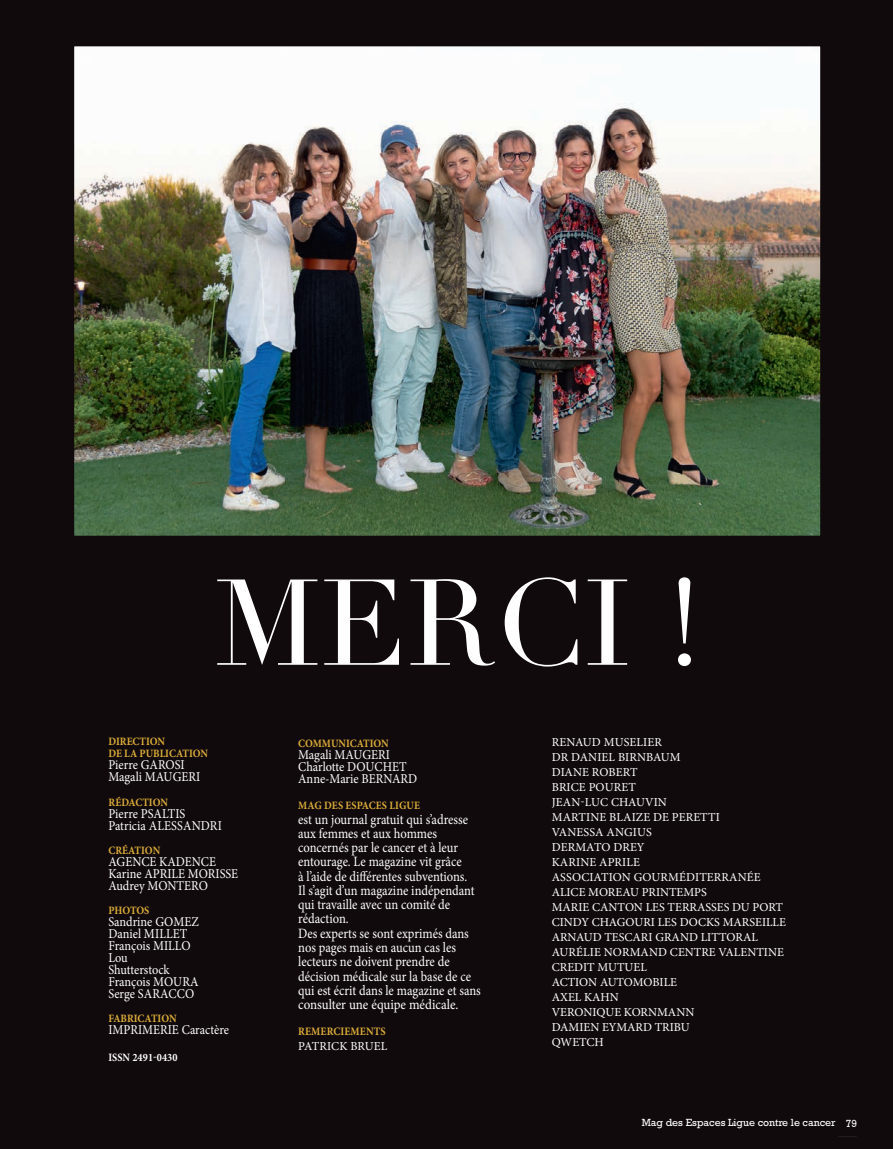
<style>
.page{position:relative;width:893px;height:1149px;background:#fff}
.page>*{position:absolute;margin:0;border:0;box-sizing:border-box;transform-origin:0 0}
.t1{font:119.7px "Didot";color:#fff}
.t2{font:14.25px/14.2px "Minion Pro";color:#fff;scale:.88 1}
.t3{font:13.5px "Minion Pro";color:#fff;scale:.91 1}
.t4{font:12.15px "Minion Pro";color:#fff}
.t5{font:700 11.4px "Minion Pro";letter-spacing:.01em;color:#dcad39;scale:.91 1}
.t6{font:700 11.25px "Minion Pro";color:#dcad39;scale:.91 1}
.t7{font:700 11.25px "Minion Pro";letter-spacing:.01em;color:#fff;scale:.91 1}
.t8{font:10.5px "Rockwell Std";color:#fff}
</style>
<div class="page">
<div style="left:0;top:0;width:893px;height:1148px;background:#110a0c"></div>
<img style="left:75px;top:47px;width:744px;height:487px">
<div style="left:65px;top:37px;width:764px;height:507px;border:9px solid #110a0c"></div>
<p class="t1" style="left:214px;top:551px;width:491px">MERCI !</p>
<p class="t6" style="left:108px;top:733px;width:64px">DIRECTION</p>
<p class="t6" style="left:108px;top:745px;width:111px">DE LA PUBLICATION</p>
<p class="t3" style="left:108px;top:755px;width:85px">Pierre GAROSI</p>
<p class="t3" style="left:108px;top:767px;width:102px">Magali MAUGERI</p>
<p class="t6" style="left:108px;top:793px;width:67px">RÉDACTION</p>
<p class="t3" style="left:108px;top:803px;width:86px">Pierre PSALTIS</p>
<p class="t3" style="left:108px;top:815px;width:126px">Patricia ALESSANDRI</p>
<p class="t6" style="left:108px;top:841px;width:58px">CRÉATION</p>
<p class="t3" style="left:108px;top:851px;width:120px">AGENCE KADENCE</p>
<p class="t3" style="left:108px;top:863px;width:144px">Karine APRILE MORISSE</p>
<p class="t3" style="left:108px;top:875px;width:111px">Audrey MONTERO</p>
<p class="t6" style="left:108px;top:901px;width:47px">PHOTOS</p>
<p class="t3" style="left:108px;top:911px;width:101px">Sandrine GOMEZ</p>
<p class="t3" style="left:108px;top:923px;width:88px">Daniel MILLET</p>
<p class="t3" style="left:108px;top:935px;width:92px">François MILLO</p>
<p class="t3" style="left:108px;top:947px;width:23px">Lou</p>
<p class="t3" style="left:108px;top:959px;width:69px">Shutterstock</p>
<p class="t3" style="left:108px;top:971px;width:101px">François MOURA</p>
<p class="t3" style="left:108px;top:983px;width:96px">Serge SARACCO</p>
<p class="t6" style="left:108px;top:1009px;width:76px">FABRICATION</p>
<p class="t3" style="left:108px;top:1019px;width:134px">IMPRIMERIE Caractère</p>
<p class="t7" style="left:108px;top:1048px;width:78px">ISSN 2491-0430</p>
<p class="t6" style="left:298px;top:735px;width:101px">COMMUNICATION</p>
<p class="t3" style="left:298px;top:745px;width:102px">Magali MAUGERI</p>
<p class="t3" style="left:298px;top:757px;width:121px">Charlotte DOUCHET</p>
<p class="t3" style="left:298px;top:769px;width:132px">Anne-Marie BERNARD</p>
<p class="t6" style="left:298px;top:797px;width:135px">MAG DES ESPACES LIGUE</p>
<p class="t2" style="left:298px;top:811px;width:195px">est un journal gratuit qui s’adresse aux femmes et aux hommes concernés par le cancer et à leur entourage. Le magazine vit grâce</p>
<p class="t2" style="left:298px;top:868px;width:194px">à l’aide de différentes subventions.</p>
<p class="t2" style="left:298px;top:883px;width:202px">Il s’agit d’un magazine indépendant qui travaille avec un comité de rédaction.</p>
<p class="t2" style="left:298px;top:925px;width:209px">Des experts se sont exprimés dans nos pages mais en aucun cas les lecteurs ne doivent prendre de décision médicale sur la base de ce qui est écrit dans le magazine et sans consulter une équipe médicale.</p>
<p class="t5" style="left:298px;top:1022px;width:98px">REMERCIEMENTS</p>
<p class="t4" style="left:298px;top:1037px;width:91px">PATRICK BRUEL</p>
<p class="t4" style="left:552px;top:733px;width:112px">RENAUD MUSELIER</p>
<p class="t4" style="left:552px;top:748px;width:130px">DR DANIEL BIRNBAUM</p>
<p class="t4" style="left:552px;top:763px;width:87px">DIANE ROBERT</p>
<p class="t4" style="left:552px;top:778px;width:86px">BRICE POURET</p>
<p class="t4" style="left:552px;top:793px;width:117px">JEAN-LUC CHAUVIN</p>
<p class="t4" style="left:552px;top:808px;width:170px">MARTINE BLAIZE DE PERETTI</p>
<p class="t4" style="left:552px;top:823px;width:102px">VANESSA ANGIUS</p>
<p class="t4" style="left:552px;top:838px;width:94px">DERMATO DREY</p>
<p class="t4" style="left:552px;top:853px;width:90px">KARINE APRILE</p>
<p class="t4" style="left:552px;top:868px;width:211px">ASSOCIATION GOURMÉDITERRANÉE</p>
<p class="t4" style="left:552px;top:883px;width:157px">ALICE MOREAU PRINTEMPS</p>
<p class="t4" style="left:552px;top:898px;width:233px">MARIE CANTON LES TERRASSES DU PORT</p>
<p class="t4" style="left:552px;top:914px;width:236px">CINDY CHAGOURI LES DOCKS MARSEILLE</p>
<p class="t4" style="left:552px;top:929px;width:208px">ARNAUD TESCARI GRAND LITTORAL</p>
<p class="t4" style="left:552px;top:944px;width:234px">AURÉLIE NORMAND CENTRE VALENTINE</p>
<p class="t4" style="left:552px;top:959px;width:97px">CREDIT MUTUEL</p>
<p class="t4" style="left:552px;top:974px;width:127px">ACTION AUTOMOBILE</p>
<p class="t4" style="left:552px;top:989px;width:69px">AXEL KAHN</p>
<p class="t4" style="left:552px;top:1004px;width:144px">VERONIQUE KORNMANN</p>
<p class="t4" style="left:552px;top:1019px;width:139px">DAMIEN EYMARD TRIBU</p>
<p class="t4" style="left:552px;top:1034px;width:54px">QWETCH</p>
<p class="t8" style="left:642px;top:1116px;width:195px">Mag des Espaces Ligue contre le cancer</p>
<p class="t8" style="left:846px;top:1117px;width:13px">79</p>
</div>
